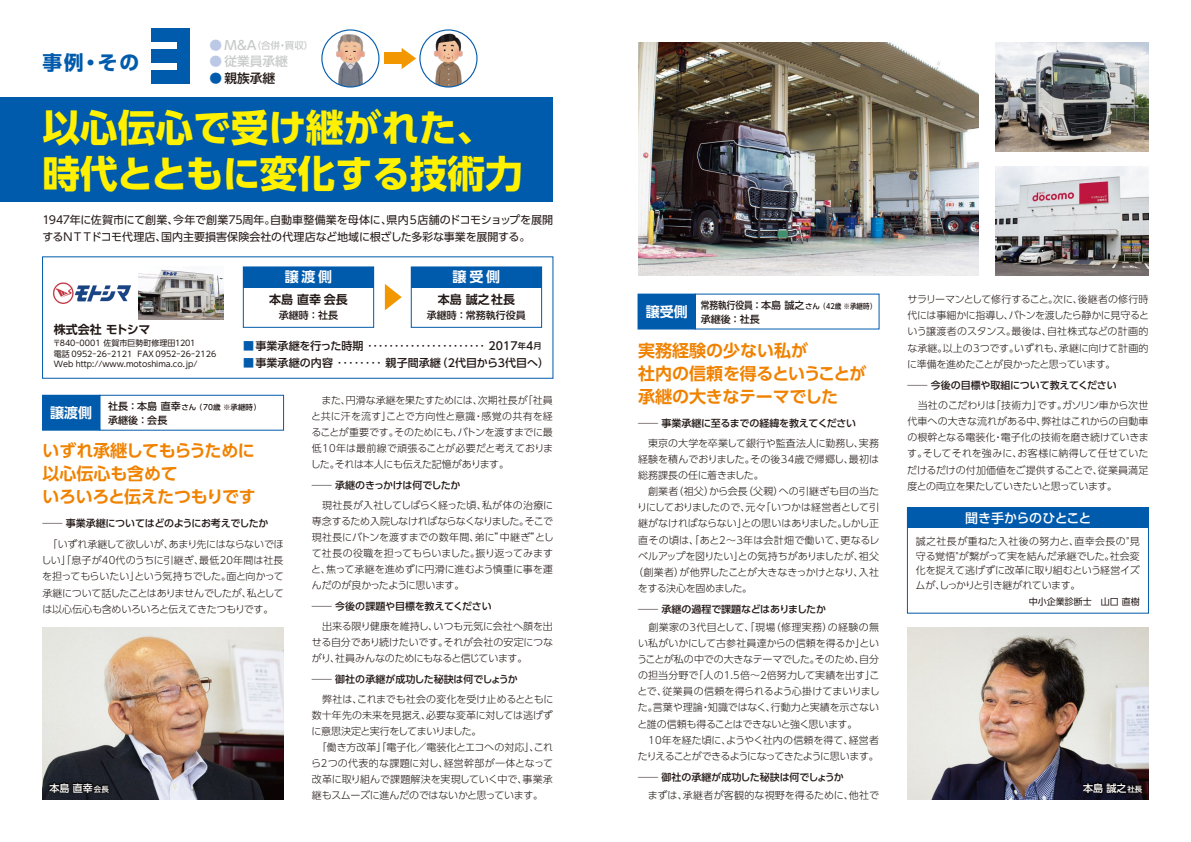
<style>
.page{position:relative;width:1191px;height:842px;background:#fff}
.page>*{position:absolute;margin:0;border:0;box-sizing:border-box;transform-origin:0 0}
.t1{font:700 37.7px/46px "UD Shin Go Pro";letter-spacing:-.005em;color:#fff100}
.t2{font:700 19.7px "UD Shin Go Pro";color:#005bac}
.t3{font:700 17px/23px "UD Shin Go Pro De";letter-spacing:-.015em;color:#f08200}
.t4{font:700 17px "UD Shin Go Pro De";color:#094}
.t5{font:700 14px "UD Shin Go Pro De";letter-spacing:.1em;color:#fff}
.t6{font:500 13px "UD Shin Go Pro";letter-spacing:-.015em;color:#fff}
.t7{font:500 12.6px "UD Shin Go Pro";color:#c9caca}
.t8{font:500 12.6px "UD Shin Go Pro";color:#221815}
.t9{font:700 12px "UD Shin Go Pro De";color:#221815}
.t10{font:11px/17px "UD Shin Go Pro";letter-spacing:-.01em;color:#221815}
.t11{font:300 11px "UD Shin Go Pro";color:#221815}
.t12{font:500 11px "UD Shin Go Pro";letter-spacing:.005em;color:#221815}
.t13{font:300 10px/16px "UD Shin Go Pro";letter-spacing:-.015em;color:#221815}
.t14{font:300 10px/18px "UD Shin Go Pro";letter-spacing:.015em;color:#221815}
.t15{font:300 10px/20px "UD Shin Go Pro";letter-spacing:.005em;color:#221815}
.t16{font:300 10px/18px "UD Shin Go Pro";letter-spacing:.03em;color:#221815}
.t17{font:300 10px/20px "UD Shin Go Pro";letter-spacing:.01em;color:#221815}
.t18{font:500 10px/14px "UD Shin Go Pro";color:#221815;scale:.87 1}
.t19{font:500 10px "UD Shin Go Pro";color:#221815}
.t20{font:300 10px "UD Shin Go Pro";letter-spacing:-.05em;color:#221815}
.t21{font:500 10px "UD Shin Go Pro";color:#fff}
.t22{font:500 9.5px "UD Shin Go Pro";color:#c9caca}
.t23{font:9px "UD Shin Go Pro";color:#221815}
.t24{font:8px/10.5px "UD Shin Go Pro";color:#221815}
.t25{font:500 7.5px "UD Shin Go Pro";color:#221815}
.s1{font-size:12.6px;color:#bbc8e6}
.s2{font-size:12.6px}
.s3{color:#bbc8e6}
.s4{color:#005bac}
.s5{font-size:7.5px}
.s6{font-weight:500}
.s7{font-weight:500;color:#005bac}
.s8{font-weight:500;font-size:8.2px}
.s9{font-weight:300}
.s10{font-family:"Koz Go Pr 6 N";font-weight:400}
.s11{font-size:10px}
</style>
<div class="page">
<img style="left:638px;top:43px;width:340px;height:232px">
<img style="left:907px;top:627px;width:241px;height:172px">
<img style="left:43px;top:627px;width:240px;height:172px">
<img style="left:995px;top:166px;width:153px;height:109px">
<img style="left:995px;top:43px;width:153px;height:109px">
<div style="left:43px;top:395px;width:57px;height:35px;background:#005bac"></div>
<div style="left:42px;top:395px;width:58px;height:36px;border:1px solid #005bac"></div>
<div style="left:638px;top:294px;width:57px;height:35px;background:#005bac"></div>
<div style="left:637px;top:294px;width:59px;height:35px;border:1px solid #005bac"></div>
<div style="left:0;top:98px;width:553px;height:104px;background:#005bac"></div>
<div style="left:411px;top:266px;width:131px;height:62px;border:1px solid #005bac"></div>
<div style="left:243px;top:266px;width:131px;height:62px;border:1px solid #005bac"></div>
<svg style="left:385px;top:284px;width:17px;height:26px"></svg>
<div style="left:243px;top:267px;width:131px;height:20px;background:#005bac"></div>
<div style="left:411px;top:267px;width:130px;height:20px;background:#005bac"></div>
<div style="left:907px;top:507px;width:242px;height:107px;border:1px solid #005bac"></div>
<div style="left:907px;top:508px;width:241px;height:20px;background:#005bac"></div>
<img style="left:42px;top:746px;width:104px;height:54px">
<img style="left:1046px;top:746px;width:103px;height:54px">
<img style="left:139px;top:269px;width:84px;height:50px">
<img style="left:53px;top:283px;width:78px;height:20px">
<div style="left:99px;top:395px;width:185px;height:36px;border:1px solid #005bac"></div>
<div style="left:152px;top:29px;width:38px;height:13px;background:#005bac"></div>
<div style="left:152px;top:50px;width:38px;height:13px;background:#005bac"></div>
<div style="left:152px;top:71px;width:38px;height:13px;background:#005bac"></div>
<div style="left:177px;top:29px;width:13px;height:55px;background:#005bac"></div>
<div style="left:384px;top:53px;width:20px;height:11px;background:#f39700"></div>
<svg style="left:401px;top:48px;width:15px;height:21px"></svg>
<img style="left:328px;top:30px;width:45px;height:57px">
<div style="left:321px;top:29px;width:58px;height:59px;border:1px solid #005bac;border-radius:50%"></div>
<img style="left:426px;top:32px;width:45px;height:55px">
<div style="left:419px;top:29px;width:58px;height:59px;border:1px solid #005bac;border-radius:50%"></div>
<h2 class="t2" style="left:43px;top:46px;width:98px">事例・その</h2>
<p class="t22" style="left:209px;top:37px;width:105px"><span class="s1">●</span> <span class="s2">M&amp;A</span>（合併・買収）</p>
<p class="t7" style="left:209px;top:51px;width:80px"><span class="s3">●</span> 従業員承継</p>
<p class="t8" style="left:209px;top:68px;width:67px"><span class="s4">●</span> 親族承継</p>
<h1 class="t1" style="left:43px;top:103px;width:482px">以心伝心で受け継がれた、時代とともに変化する技術力</h1>
<p class="t10" style="left:43px;top:211px;width:512px">1947年に佐賀市にて創業、今年で創業75周年。自動車整備業を母体に、県内５店舗のドコモショップを展開するＮＴＴドコモ代理店、国内主要損害保険会社の代理店など地域に根ざした多彩な事業を展開する。</p>
<h3 class="t5" style="left:285px;top:266px;width:49px">譲渡側</h3>
<h3 class="t5" style="left:452px;top:266px;width:49px">譲受側</h3>
<p class="t9" style="left:438px;top:290px;width:79px">本島 誠之社長</p>
<p class="t19" style="left:427px;top:308px;width:100px">承継時：常務執行役員</p>
<p class="t18" style="left:700px;top:298px;width:204px">常務執行役員：本島 誠之<span class="s5">さん（42歳 ※承継時）</span>承継後：社長</p>
<p class="t9" style="left:269px;top:290px;width:80px">本島 直幸会長</p>
<p class="t19" style="left:279px;top:308px;width:60px">承継時：社長</p>
<p class="t13" style="left:907px;top:291px;width:244px;text-align:justify">サラリーマンとして修行すること。次に、後継者の修行時代には事細かに指導し、バトンを渡したら静かに見守るという譲渡者のスタンス。最後は、自社株式などの計画的な承継。以上の3つです。いずれも、承継に向けて計画的に準備を進めたことが良かったと思っています。</p>
<p class="t13" style="left:907px;top:375px;width:242px;line-height:20px">―― <span class="s6">今後の目標や取組について教えてください<br></span>　当社のこだわりは「技術力」です。ガソリン車から次世</p>
<p class="t13" style="left:907px;top:413px;width:243px;text-align:justify">代車への大きな流れがある中、弊社はこれからの自動車の根幹となる電装化・電子化の技術を磨き続けていきます。そしてそれを強みに、お客様に納得して任せていただけるだけの付加価値をご提供することで、従業員満足度との両立を果たしていきたいと思っています。</p>
<h3 class="t5" style="left:645px;top:300px;width:43px">譲受側</h3>
<p class="t9" style="left:54px;top:320px;width:98px">株式会社 モトシマ</p>
<p class="t24" style="left:53px;top:338px;width:165px">〒840-0001 佐賀市巨勢町修理田１２０１<br>電話 0952-26-2121 FAX 0952-26-2126<br>Web http://www.motoshima.co.jp/</p>
<p class="t11" style="left:243px;top:337px;width:300px"><span class="s7">■</span><span class="s6">事業承継を行った時期</span>・・・・・・・・・・・・・・・・・・・・・・ <span class="s6">2017</span><span class="s8">年</span><span class="s6">4</span><span class="s8">月</span></p>
<p class="t12" style="left:243px;top:354px;width:307px"><span class="s4">■</span>事業承継の内容<span class="s9">・・・・・・・・</span>親子間承継（2代目から3代目へ）</p>
<h3 class="t3" style="left:638px;top:339px;width:230px">実務経験の少ない私が<br>社内の信頼を得るということが承継の大きなテーマでした</h3>
<p class="t15" style="left:638px;top:413px;width:242px">―― <span class="s6">事業承継に至るまでの経緯を教えてください<br></span>　東京の大学を卒業して銀行や監査法人に勤務し、実務</p>
<p class="t15" style="left:638px;top:449px;width:243px">経験を積んでおりました。その後34歳で帰郷し、最初は</p>
<p class="t13" style="left:638px;top:467px;width:127px">総務課長の任に着きました。</p>
<p class="t14" style="left:638px;top:482px;width:243px">　創業者（祖父）から会長（父親）への引継ぎも目の当た</p>
<p class="t13" style="left:637px;top:499px;width:243px">りにしておりましたので、元々「いつかは経営者として引</p>
<p class="t13" style="left:638px;top:515px;width:242px">継がなければならない」との思いはありました。しかし正</p>
<p class="t14" style="left:638px;top:530px;width:243px">直その頃は、「あと2～3年は会計畑で働いて、更なるレ</p>
<p class="t13" style="left:638px;top:547px;width:242px">ベルアップを図りたい」との気持ちがありましたが、祖父</p>
<p class="t13" style="left:633px;top:564px;width:247px">（創業者）が他界したことが大きなきっかけとなり、入社</p>
<p class="t20" style="left:638px;top:580px;width:116px">をする決心を固めました。</p>
<p class="t16" style="left:638px;top:600px;width:242px">―― <span class="s6">承継の過程で課題などはありましたか<br></span>　創業家の3代目として、「現場（修理実務）の経験の無</p>
<p class="t13" style="left:637px;top:635px;width:244px">い私がいかにして古参社員達からの信頼を得るか」ということが私の中での大きなテーマでした。そのため、自分の担当分野で「人の1.5倍～2倍努力して実績を出す」ことで、従業員の信頼を得られるよう心掛けてまいりました。言葉や理論・知識ではなく、行動力と実績を示さないと誰の信頼も得ることはできないと強く思います。　10年を経た頃に、ようやく社内の信頼を得て、経営者たりえることができるようになってきたように思います。</p>
<p class="t14" style="left:638px;top:768px;width:243px">―― <span class="s6">御社の承継が成功した秘訣は何でしょうか<br></span>　まずは、承継者が客観的な視野を得るために、他社で</p>
<p class="t13" style="left:311px;top:392px;width:244px;text-align:justify">　また、円滑な承継を果たすためには、次期社長が「社員と共に汗を流す」ことで方向性と意識・感覚の共有を経ることが重要です。そのためにも、バトンを渡すまでに最低10年は最前線で頑張ることが必要だと考えておりました。それは本人にも伝えた記憶があります。</p>
<p class="t17" style="left:312px;top:475px;width:243px">―― <span class="s6">承継のきっかけは何でしたか<br></span>　現社長が入社してしばらく経った頃、私が体の治療に</p>
<p class="t13" style="left:311px;top:513px;width:244px;text-align:justify">専念するため入院しなければならなくなりました。そこで現社長にバトンを渡すまでの数年間、弟に”中継ぎ”として社長の役職を担ってもらいました。振り返ってみますと、焦って承継を進めずに円滑に進むよう慎重に事を運んだのが良かったように思います。</p>
<p class="t13" style="left:312px;top:596px;width:242px;line-height:20px">―― <span class="s6">今後の課題や目標を教えてください<br></span>　出来る限り健康を維持し、いつも元気に会社へ顔を出</p>
<p class="t13" style="left:312px;top:634px;width:243px">せる自分であり続けたいです。それが会社の安定につながり、社員みんなのためにもなると信じています。</p>
<p class="t13" style="left:312px;top:669px;width:243px;line-height:20px">―― <span class="s6">御社の承継が成功した秘訣は何でしょうか<br></span>　弊社は、これまでも社会の変化を受け止めるとともに</p>
<p class="t13" style="left:311px;top:707px;width:244px">数十年先の未来を見据え、必要な変革に対しては逃げずに意思決定と実行をしてまいりました。<br>　「働き方改革」「電子化<span class="s10">／</span>電装化とエコへの対応」、これら2つの代表的な課題に対し、経営幹部が一体となって改革に取り組んで課題解決を実現していく中で、事業承継もスムーズに進んだのではないかと思っています。</p>
<h3 class="t4" style="left:34px;top:390px;width:35px">「」</h3>
<h3 class="t3" style="left:43px;top:439px;width:215px">いずれ承継してもらうために以心伝心も含めて<br>いろいろと伝えたつもりです</h3>
<p class="t13" style="left:43px;top:512px;width:243px;line-height:21px">―― <span class="s6">事業承継についてはどのようにお考えでしたか<br></span>　「いずれ承継して欲しいが、あまり先にはならないでほ</p>
<p class="t13" style="left:41px;top:552px;width:244px;text-align:justify">しい」「息子が40代のうちに引継ぎ、最低20年間は社長を担ってもらいたい」という気持ちでした。面と向かって承継について話したことはありませんでしたが、私としては以心伝心も含めいろいろと伝えてきたつもりです。</p>
<p class="t25" style="left:108px;top:401px;width:154px"><span class="s11">社長：本島 直幸</span>さん（70歳 ※承継時）</p>
<p class="t19" style="left:108px;top:412px;width:61px">承継後：会長</p>
<h3 class="t5" style="left:50px;top:401px;width:43px">譲渡側</h3>
<h3 class="t6" style="left:965px;top:507px;width:128px">聞き手からのひとこと</h3>
<p class="t13" style="left:915px;top:534px;width:226px;line-height:14.5px;text-align:justify">誠之社長が重ねた入社後の努力と、直幸会長の"見守る覚悟"が繋がって実を結んだ承継でした。社会変化を捉えて逃げずに改革に取り組むという経営イズムが、しっかりと引き継がれています。</p>
<p class="t23" style="left:1029px;top:594px;width:112px">中小企業診断士　山口 直樹</p>
<p class="t21" style="left:50px;top:780px;width:61px">本島 直幸<span class="s5">会長</span></p>
<p class="t21" style="left:1083px;top:780px;width:61px">本島 誠之<span class="s5">社長</span></p>
</div>
